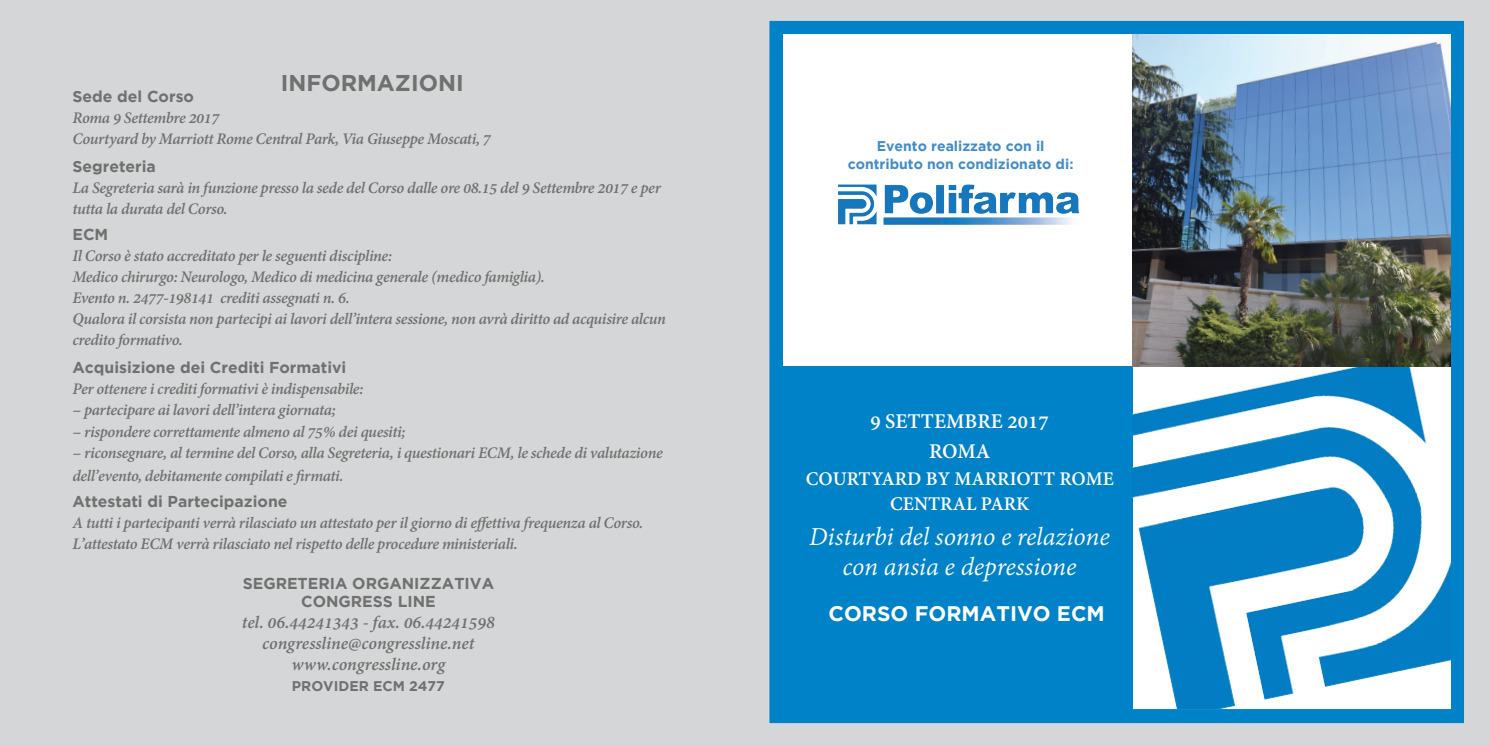
<style>
.page{position:relative;width:1489px;height:745px;background:#fff}
.page>*{position:absolute;margin:0;border:0;box-sizing:border-box;transform-origin:0 0}
.t1{font:italic 28px/29.8px "Adobe Devanagari";letter-spacing:-.005em;color:#fff;text-align:center}
.t2{font:700 22.75px "Adobe Devanagari";color:#fff}
.t3{font:700 22.75px "Gotham";color:#70716f}
.t4{font:700 21px/24.5px "Adobe Devanagari";color:#fff;text-align:center}
.t5{font:700 21px "Gotham";color:#fff}
.t6{font:italic 700 19.25px/21px "Adobe Devanagari";letter-spacing:-.005em;color:#70716f;text-align:center}
.t7{font:italic 700 17.5px/21px "Adobe Devanagari";letter-spacing:-.025em;color:#70716f}
.t8{font:700 15.75px/17.5px "Gotham";color:#70716f;text-align:center}
.t9{font:700 14px/18.9px "Gotham";color:#438cca;text-align:center}
.t10{font:700 14px "Gotham";color:#70716f}
</style>
<div class="page">
<div style="left:0;top:0;width:1488px;height:744px;background:#d5d6d8"></div>
<div style="left:769px;top:21px;width:694px;height:701px;border:14px solid #0082c8"></div>
<div style="left:783px;top:364px;width:349px;height:350px;background:#0082c8"></div>
<div style="left:783px;top:35px;width:349px;height:331px;background:#fff"></div>
<img style="left:838px;top:184px;width:241px;height:41px">
<img style="left:1132px;top:35px;width:317px;height:673px">
<h2 class="t3" style="left:281px;top:70px;width:184px">INFORMAZIONI</h2>
<p class="t8" style="left:72px;top:87px;width:123px">Sede del Corso</p>
<p class="t7" style="left:72px;top:109px;width:420px">Roma 9 Settembre 2017<br>Courtyard by Marriott Rome Central Park, Via Giuseppe Moscati, 7</p>
<p class="t8" style="left:72px;top:157px;width:85px">Segreteria</p>
<p class="t7" style="left:72px;top:179px;width:590px">La Segreteria sarà in funzione presso la sede del Corso dalle ore 08.15 del 9 Settembre 2017 e per tutta la durata del Corso.</p>
<p class="t8" style="left:72px;top:225px;width:37px">ECM</p>
<p class="t7" style="left:72px;top:247px;width:595px">Il Corso è stato accreditato per le seguenti discipline:<br>Medico chirurgo: Neurologo, Medico di medicina generale (medico famiglia).<br>Evento n. 2477-198141 crediti assegnati n. 6.<br>Qualora il corsista non partecipi ai lavori dell’intera sessione, non avrà diritto ad acquisire alcun credito formativo.</p>
<p class="t8" style="left:72px;top:358px;width:275px">Acquisizione dei Crediti Formativi</p>
<p class="t7" style="left:72px;top:380px;width:292px">Per ottenere i crediti formativi è indispensabile:</p>
<p class="t7" style="left:72px;top:401px;width:265px">– partecipare ai lavori dell’intera giornata;</p>
<p class="t7" style="left:72px;top:422px;width:334px">– rispondere correttamente almeno al 75% dei quesiti;</p>
<p class="t7" style="left:72px;top:442px;width:591px;line-height:23.1px">– riconsegnare, al termine del Corso, alla Segreteria, i questionari ECM, le schede di valutazione dell’evento, debitamente compilati e firmati.</p>
<p class="t8" style="left:72px;top:492px;width:216px">Attestati di Partecipazione</p>
<p class="t7" style="left:72px;top:513px;width:572px">A tutti i partecipanti verrà rilasciato un attestato per il giorno di effettiva frequenza al Corso.<br>L’attestato ECM verrà rilasciato nel rispetto delle procedure ministeriali.</p>
<p class="t8" style="left:243px;top:574px;width:253px">SEGRETERIA ORGANIZZATIVA<br>CONGRESS LINE</p>
<p class="t6" style="left:242px;top:613px;width:254px">tel. 06.44241343 - fax. 06.44241598 congressline@congressline.net www.congressline.org</p>
<p class="t10" style="left:292px;top:677px;width:154px">PROVIDER ECM 2477</p>
<p class="t9" style="left:847px;top:136px;width:227px">Evento realizzato con il contributo non condizionato di:</p>
<h2 class="t2" style="left:870px;top:408px;width:180px">9 SETTEMBRE 2017</h2>
<h2 class="t2" style="left:929px;top:438px;width:63px">ROMA</h2>
<p class="t4" style="left:805px;top:469px;width:309px">COURTYARD BY MARRIOTT ROME<br>CENTRAL PARK</p>
<h1 class="t1" style="left:809px;top:524px;width:302px">Disturbi del sonno e relazione con ansia e depressione</h1>
<p class="t5" style="left:828px;top:601px;width:278px">CORSO FORMATIVO ECM</p>
</div>
